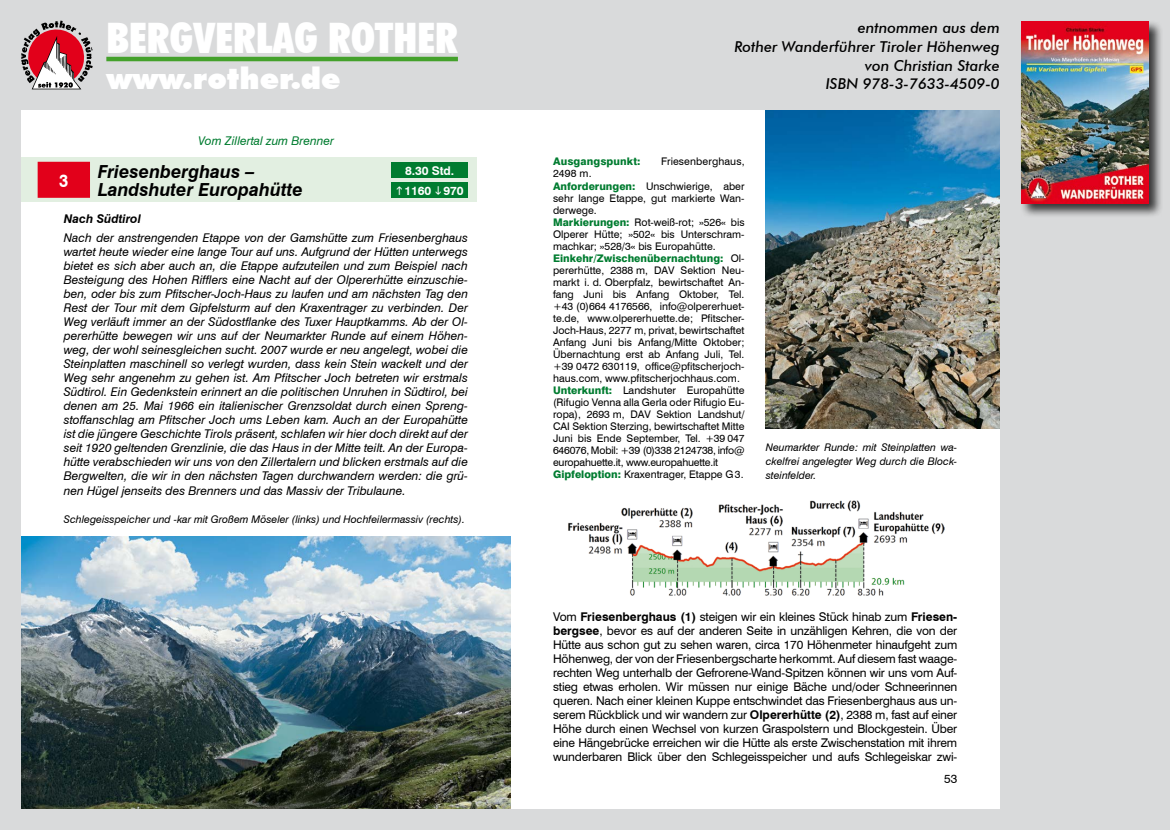
<style>
.page{position:relative;width:1170px;height:830px;background:#fff}
.page>*{position:absolute;margin:0;border:0;box-sizing:border-box;transform-origin:0 0}
.t1{font:900 condensed 42px "Futura BT";color:#fff}
.t2{font:900 30px "Futura BT";color:#fff}
.t3{font:italic 700 18px/18px "Swiss 721 BT";color:#000}
.t4{font:700 18px "Swiss 721 BT";color:#fff;scale:.9 1}
.t5{font:italic 500 15px/18.9px "Futura BT";color:#000;text-align:right}
.t6{font:italic 12px/14.1px "Swiss 721 BT";color:#000;text-align:justify}
.t7{font:12px/14.1px "Swiss 721 BT";letter-spacing:-.015em;color:#000;text-align:justify}
.t8{font:italic 12px "Swiss 721 BT";color:#007c30}
.t9{font:700 12px/19.8px "Swiss 721 BT";letter-spacing:-.005em;color:#fff}
.t10{font:italic 700 12px "Swiss 721 BT";color:#000}
.t11{font:10.5px/12px "Swiss 721 BT";color:#000}
.t12{font:italic 10.5px/14.1px "Swiss 721 BT";color:#000;text-align:justify}
.t13{font:800 10.5px "Swiss 721 BT";letter-spacing:.01em;color:#007c30}
.s1{font-weight:800;color:#007c30}
.s2{font-weight:700}
</style>
<div class="page">
<div style="left:0;top:0;width:1169px;height:829px;background:#d9dadb"></div>
<svg style="left:21px;top:21px;width:72px;height:68px"></svg>
<hr style="left:106px;top:57px;width:352px;height:4px;background:#44a12b">
<div style="left:1019px;top:19px;width:143px;height:199px;background:#000;opacity:.75"></div>
<img style="left:1020px;top:21px;width:128px;height:182px">
<div style="left:21px;top:111px;width:978px;height:697px;background:#fff"></div>
<div style="left:21px;top:157px;width:455px;height:45px;background:#e2efe1"></div>
<div style="left:38px;top:162px;width:52px;height:36px;background:#e2001a"></div>
<div style="left:391px;top:162px;width:77px;height:16px;background:#007c30"></div>
<div style="left:391px;top:182px;width:77px;height:16px;background:#007c30"></div>
<img style="left:21px;top:536px;width:489px;height:272px">
<img style="left:568px;top:500px;width:376px;height:95px">
<img style="left:765px;top:111px;width:234px;height:317px">
<h1 class="t1" style="left:106px;top:12px;width:353px">BERGVERLAG ROTHER</h1>
<h2 class="t2" style="left:106px;top:60px;width:236px">www.rother.de</h2>
<p class="t8" style="left:198px;top:133px;width:137px">Vom Zillertal zum Brenner</p>
<h3 class="t4" style="left:59px;top:169px;width:12px">3</h3>
<h3 class="t3" style="left:98px;top:162px;width:206px">Friesenberghaus –<br>Landshuter Europahütte</h3>
<p class="t9" style="left:404px;top:160px;width:61px">8.30 Std.<br>1160 970</p>
<p class="t10" style="left:64px;top:211px;width:79px">Nach Südtirol</p>
<p class="t6" style="left:64px;top:230px;width:405px">Nach der anstrengenden Etappe von der Gamshütte zum Friesenberghaus wartet heute wieder eine lange Tour auf uns. Aufgrund der Hütten unterwegs bietet es sich aber auch an, die Etappe aufzuteilen und zum Beispiel nach Besteigung des Hohen Rifflers eine Nacht auf der Olpererhütte einzuschie&shy;ben, oder bis zum Pfitscher-Joch-Haus zu laufen und am nächsten Tag den Rest der Tour mit dem Gipfelsturm auf den Kraxentrager zu verbinden. Der Weg verläuft immer an der Südostflanke des Tuxer Hauptkamms. Ab der Ol&shy;pererhütte bewegen wir uns auf der Neumarkter Runde auf einem Höhen&shy;weg, der wohl seinesgleichen sucht. 2007 wurde er neu angelegt, wobei die Steinplatten maschinell so verlegt wurden, dass kein Stein wackelt und der Weg sehr angenehm zu gehen ist. Am Pfitscher Joch betreten wir erstmals Südtirol. Ein Gedenkstein erinnert an die politischen Unruhen in Südtirol, bei denen am 25. Mai 1966 ein italienischer Grenzsoldat durch einen Spreng&shy;stoffanschlag am Pfitscher Joch ums Leben kam. Auch an der Europahütte ist die jüngere Geschichte Tirols präsent, schlafen wir hier doch direkt auf der seit 1920 geltenden Grenzlinie, die das Haus in der Mitte teilt. An der Europa&shy;hütte verabschieden wir uns von den Zillertalern und blicken erstmals auf die Bergwelten, die wir in den nächsten Tagen durchwandern werden: die grü&shy;nen Hügel jenseits des Brenners und das Massiv der Tribulaune.</p>
<p class="t12" style="left:64px;top:511px;width:402px">Schlegeisspeicher und -kar mit Großem Möseler (links) und Hochfeilermassiv (rechts).</p>
<p class="t5" style="left:734px;top:18px;width:267px">entnommen aus dem<br>Rother Wanderführer Tiroler Höhenweg von Christian Starke<br>ISBN 978-3-7633-4509-0</p>
<p class="t13" style="left:553px;top:155px;width:89px">Ausgangspunkt:</p>
<p class="t11" style="left:661px;top:155px;width:85px">Friesenberghaus,</p>
<p class="t11" style="left:553px;top:167px;width:193px">2498 m.<br><span class="s1">Anforderungen:</span> Unschwierige, aber sehr lange Etappe, gut markierte Wan&shy;derwege.<br><span class="s1">Markierungen:</span> Rot-weiß-rot; »526« bis Olperer Hütte; »502« bis Unterschram&shy;machkar; »528/3« bis Europahütte.<br><span class="s1">Einkehr/Zwischenübernachtung:</span> Ol&shy;pererhütte, 2388 m, DAV Sektion Neu&shy;markt i. d. Oberpfalz, bewirtschaftet An&shy;fang Juni bis Anfang Oktober, Tel. +43 (0)664 4176566, info@olpererhuet&shy;te.de, www.olpererhuette.de; Pfitscher-Joch-Haus, 2277 m, privat, bewirtschaftet Anfang Juni bis Anfang/Mitte Oktober; Übernachtung erst ab Anfang Juli, Tel. +39 0472 630119, office@pfitscherjoch&shy;haus.com, www.pfitscherjochhaus.com.<br><span class="s1">Unterkunft:</span> Landshuter Europahütte (Rifugio Venna alla Gerla oder Rifugio Eu&shy;ropa), 2693 m, DAV Sektion Landshut/ CAI Sektion Sterzing, bewirtschaftet Mitte Juni bis Ende September, Tel. +39 047<br>646076, Mobil: +39 (0)338 2124738, info@ europahuette.it, www.europahuette.it <span class="s1">Gipfeloption:</span> Kraxentrager, Etappe G3.</p>
<p class="t12" style="left:765px;top:440px;width:193px">Neumarkter Runde: mit Steinplatten wa&shy;ckelfrei angelegter Weg durch die Block&shy;steinfelder.</p>
<p class="t7" style="left:553px;top:609px;width:405px">Vom <span class="s2">Friesenberghaus (1)</span> steigen wir ein kleines Stück hinab zum <span class="s2">Friesen&shy;bergsee</span>, bevor es auf der anderen Seite in unzähligen Kehren, die von der Hütte aus schon gut zu sehen waren, circa 170 Höhenmeter hinaufgeht zum Höhenweg, der von der Friesenbergscharte herkommt. Auf diesem fast waage&shy;rechten Weg unterhalb der Gefrorene-Wand-Spitzen können wir uns vom Auf&shy;stieg etwas erholen. Wir müssen nur einige Bäche und/oder Schneerinnen queren. Nach einer kleinen Kuppe entschwindet das Friesenberghaus aus un&shy;serem Rückblick und wir wandern zur <span class="s2">Olpererhütte (2)</span>, 2388 m, fast auf einer Höhe durch einen Wechsel von kurzen Graspolstern und Blockgestein. Über eine Hängebrücke erreichen wir die Hütte als erste Zwischenstation mit ihrem wunderbaren Blick über den Schlegeisspeicher und aufs Schlegeiskar zwi-</p>
<p class="t7" style="left:944px;top:771px;width:15px">53</p>
</div>
